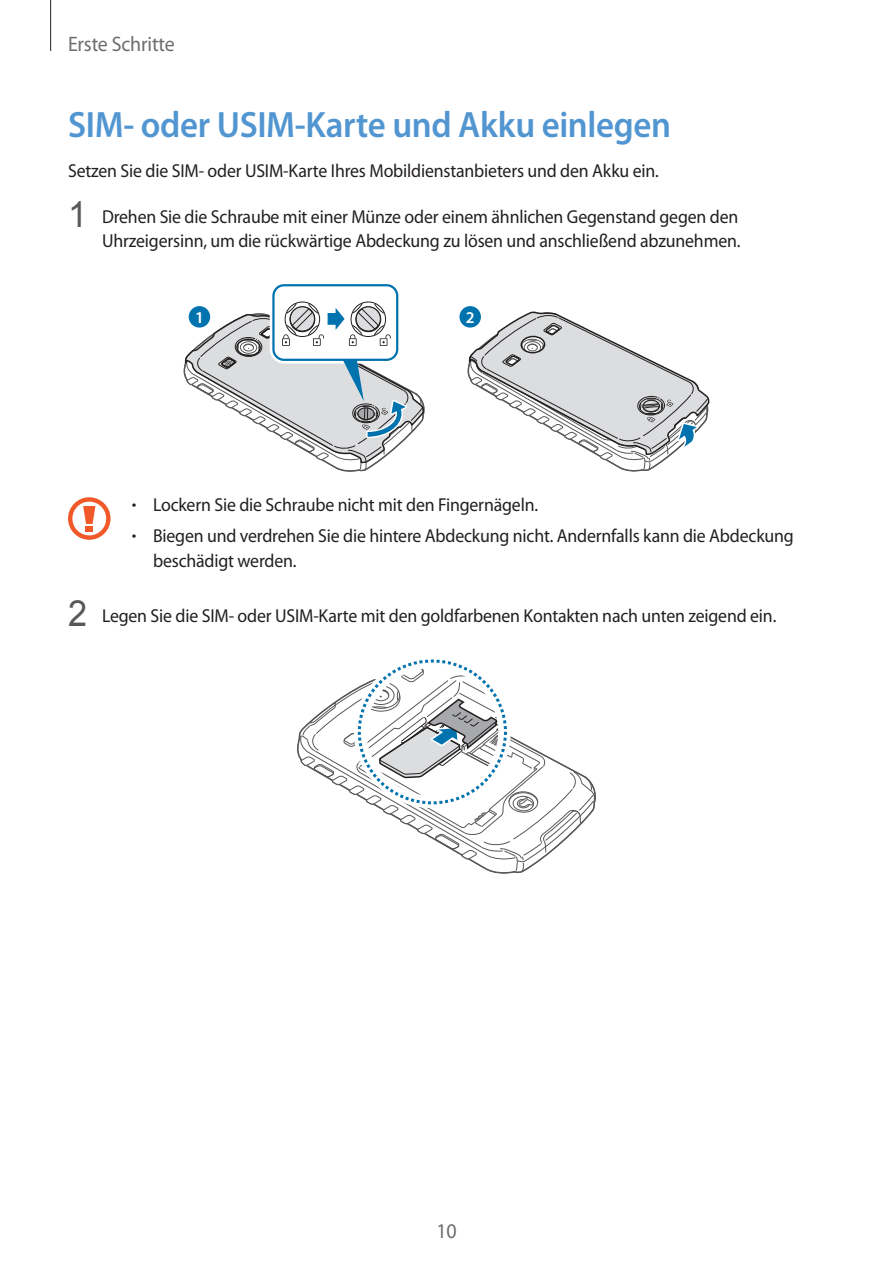
<style>
.page{position:relative;width:893px;height:1263px;background:#fff}
.page>*{position:absolute;margin:0;border:0;box-sizing:border-box;transform-origin:0 0}
.t1{font:600 36.75px "Myriad Pro";letter-spacing:-.01em;color:#5296d1;scale:.95 1}
.t2{font:21px "Myriad Pro";letter-spacing:-.01em;color:#6c6d70;scale:.95 1}
.t3{font:18.75px/24.8px "Myriad Pro";letter-spacing:-.01em;color:#231f20;text-align:right;scale:.95 1}
.t4{font:600 16.5px "Myriad Pro";color:#fff}
.s1{font-family:"Arial";font-size:36px;color:#57585a}
.s2{font-weight:300}
</style>
<div class="page">
<hr style="left:50px;top:0;width:1px;height:51px;background:#231f20">
<div style="left:270px;top:281px;width:131px;height:83px;border:8px solid #fff;border-radius:11px"></div>
<div style="left:273px;top:285px;width:124px;height:75px;background:#fff;border-radius:11px"></div>
<div style="left:272px;top:284px;width:126px;height:77px;border:2px solid #0073ae;border-radius:11px"></div>
<svg style="left:459px;top:306px;width:250px;height:166px"></svg>
<div style="left:285px;top:302px;width:35px;height:35px;border:1px solid #231f20;border-radius:50%"></div>
<div style="left:351px;top:302px;width:35px;height:35px;border:1px solid #231f20;border-radius:50%"></div>
<svg style="left:184px;top:303px;width:241px;height:169px"></svg>
<svg style="left:68px;top:497px;width:43px;height:43px"></svg>
<svg style="left:299px;top:668px;width:297px;height:206px"></svg>
<p class="t2" style="left:68px;top:31px;width:114px">Erste Schritte</p>
<h1 class="t1" style="left:68px;top:101px;width:636px">SIM- oder USIM-Karte und Akku einlegen</h1>
<p class="t3" style="left:68px;top:158px;width:623px">Setzen Sie die SIM- oder USIM-Karte Ihres Mobildienstanbieters und den Akku ein.</p>
<p class="t3" style="left:68px;top:204px;width:709px"><span class="s1">1</span> Drehen Sie die Schraube mit einer Münze oder einem ähnlichen Gegenstand gegen den<br>Uhrzeigersinn, um die rückwärtige Abdeckung zu lösen und anschließend abzunehmen.</p>
<p class="t4" style="left:195px;top:307px;width:10px">1</p>
<p class="t4" style="left:466px;top:307px;width:10px">2</p>
<p class="t3" style="left:132px;top:492px;width:429px"><span class="s2">•</span> Lockern Sie die Schraube nicht mit den Fingernägeln.</p>
<p class="t3" style="left:153px;top:523px;width:676px;text-align:left;text-indent:-21px"><span class="s2">•</span> Biegen und verdrehen Sie die hintere Abdeckung nicht. Andernfalls kann die Abdeckung beschädigt werden.</p>
<p class="t3" style="left:68px;top:603px;width:747px"><span class="s1">2</span> Legen Sie die SIM- oder USIM-Karte mit den goldfarbenen Kontakten nach unten zeigend ein.</p>
<p class="t2" style="left:436px;top:1218px;width:23px">10</p>
</div>
